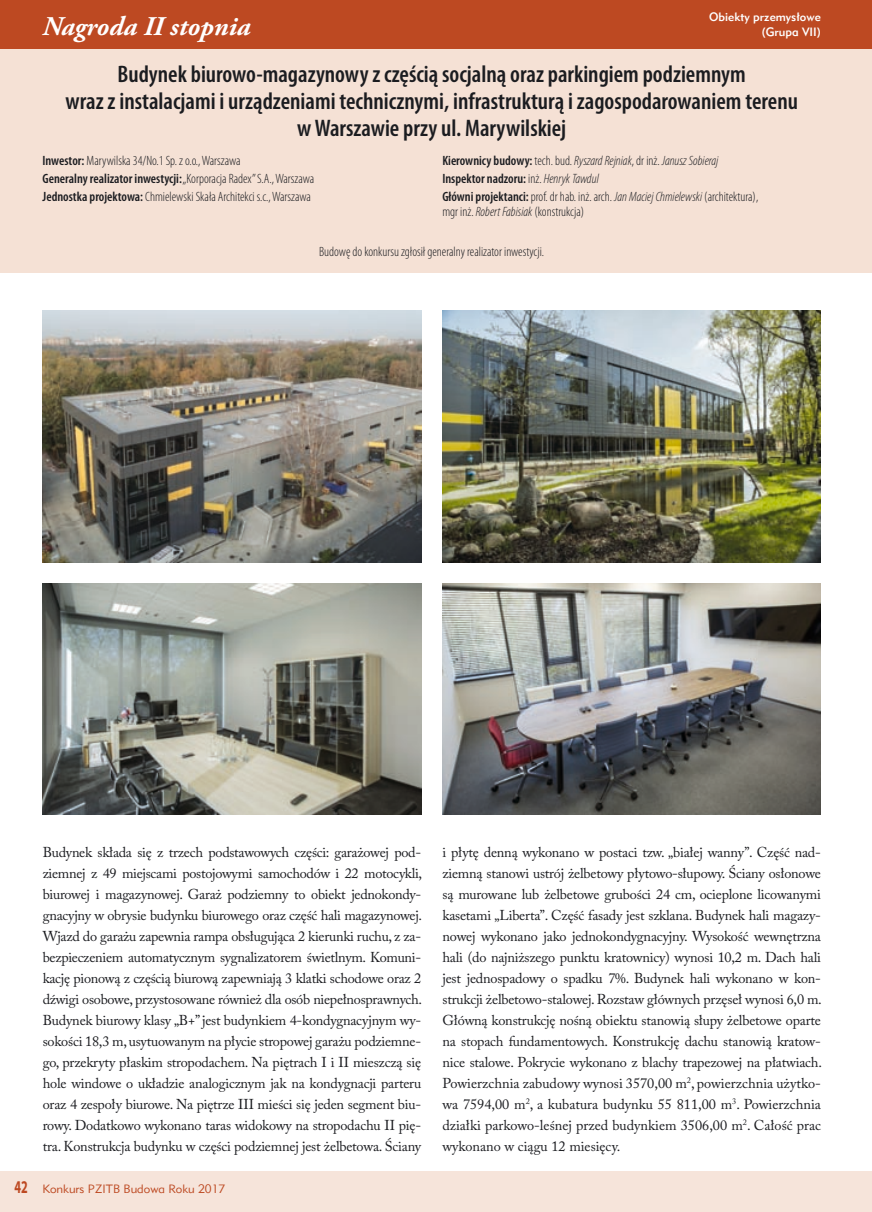
<style>
.page{position:relative;width:872px;height:1212px;background:#fff}
.page>*{position:absolute;margin:0;border:0;box-sizing:border-box;transform-origin:0 0}
.t1{font:italic 700 27px "Adobe Garamond Pro";color:#fff}
.t2{font:600 condensed 24px/27px "Myriad Pro";color:#1b1c20;text-align:center}
.t3{font:14.25px/21px "Adobe Caslon Pro";color:#1b1c20;text-align:justify}
.t4{font:300 condensed 13.5px/18px "Myriad Pro";color:#1b1c20}
.t5{font:italic 300 condensed 13.5px/18px "Myriad Pro";color:#1b1c20}
.t6{font:12px "Geometric 415 Lt EU";color:#bd4922}
.t7{font:12px/14.4px "Geometric 415 Md EU";color:#fff;text-align:right}
.s1{font-weight:600}
.s2{font-weight:600;font-style:normal}
.s3{font-style:normal}
.s4{font-style:italic}
.s5{font-family:"Myriad Pro";font-weight:700;font-size:18px}
</style>
<div class="page">
<div style="left:0;top:0;width:872px;height:272px;background:#f5e1d5"></div>
<div style="left:0;top:0;width:872px;height:49px;background:#bd4922"></div>
<div style="left:0;top:1171px;width:872px;height:41px;background:#f6e4da"></div>
<img style="left:43px;top:310px;width:378px;height:252px">
<img style="left:43px;top:583px;width:378px;height:231px">
<img style="left:442px;top:310px;width:379px;height:252px">
<img style="left:442px;top:583px;width:379px;height:231px">
<h1 class="t1" style="left:43px;top:11px;width:209px">Nagroda II stopnia</h1>
<p class="t7" style="left:709px;top:10px;width:113px">Obiekty przemysłowe (Grupa VII)</p>
<h2 class="t2" style="left:65px;top:61px;width:734px">Budynek biurowo-magazynowy z częścią socjalną oraz parkingiem podziemnym<br>wraz z instalacjami i urządzeniami technicznymi, infrastrukturą i zagospodarowaniem terenu w Warszawie przy ul. Marywilskiej</h2>
<p class="t4" style="left:43px;top:151px;width:273px"><span class="s1">Inwestor:</span> Marywilska 34/No.1 Sp. z o.o., Warszawa<br><span class="s1">Generalny realizator inwestycji:</span> „Korporacja Radex” S.A., Warszawa<br><span class="s1">Jednostka projektowa:</span> Chmielewski Skała Architekci s.c., Warszawa</p>
<p class="t5" style="left:442px;top:152px;width:317px"><span class="s2">Kierownicy budowy:</span> <span class="s3">tech. bud.</span> Ryszard Rejniak<span class="s3">, dr inż.</span> Janusz Sobieraj<br><span class="s2">Inspektor nadzoru:</span> <span class="s3">inż.</span> Henryk Tawdul<br><span class="s2">Główni projektanci:</span> <span class="s3">prof. dr hab. inż. arch.</span> Jan Maciej Chmielewski <span class="s3">(architektura),</span></p>
<p class="t4" style="left:442px;top:202px;width:143px">mgr inż. <span class="s4">Robert Fabisiak</span> (konstrukcja)</p>
<p class="t4" style="left:319px;top:243px;width:226px">Budowę do konkursu zgłosił generalny realizator inwestycji.</p>
<p class="t3" style="left:43px;top:841px;width:381px">Budynek składa się z trzech podstawowych części: garażowej pod&shy;ziemnej z 49 miejscami postojowymi samochodów i 22 motocykli, biurowej i magazynowej. Garaż podziemny to obiekt jednokondy&shy;gnacyjny w obrysie budynku biurowego oraz część hali magazynowej.<br>Wjazd do garażu zapewnia rampa obsługująca 2 kierunki ruchu, z za&shy;bezpieczeniem automatycznym sygnalizatorem świetlnym. Komuni&shy;kację pionową z częścią biurową zapewniają 3 klatki schodowe oraz 2 dźwigi osobowe, przystosowane również dla osób niepełnosprawnych.<br>Budynek biurowy klasy „B+” jest budynkiem 4-kondygnacyjnym wy&shy;sokości 18,3 m, usytuowanym na płycie stropowej garażu podziemne&shy;go, przekryty płaskim stropodachem. Na piętrach I i II mieszczą się hole windowe o układzie analogicznym jak na kondygnacji parteru oraz 4 zespoły biurowe. Na piętrze III mieści się jeden segment biu&shy;rowy. Dodatkowo wykonano taras widokowy na stropodachu II pię&shy;tra. Konstrukcja budynku w części podziemnej jest żelbetowa. Ściany</p>
<p class="t3" style="left:442px;top:841px;width:381px">i płytę denną wykonano w postaci tzw. „białej wanny”. Część nad&shy;ziemną stanowi ustrój żelbetowy płytowo-słupowy. Ściany osłonowe są murowane lub żelbetowe grubości 24 cm, ocieplone licowanymi kasetami „Liberta”. Część fasady jest szklana. Budynek hali magazy&shy;nowej wykonano jako jednokondygnacyjny. Wysokość wewnętrzna hali (do najniższego punktu kratownicy) wynosi 10,2 m. Dach hali jest jednospadowy o spadku 7%. Budynek hali wykonano w kon&shy;strukcji żelbetowo-stalowej. Rozstaw głównych przęseł wynosi 6,0 m.<br>Główną konstrukcję nośną obiektu stanowią słupy żelbetowe oparte na stopach fundamentowych. Konstrukcję dachu stanowią kratow&shy;nice stalowe. Pokrycie wykonano z blachy trapezowej na płatwiach.<br>Powierzchnia zabudowy wynosi 3570,00 m<sup>2</sup>, powierzchnia użytko&shy;wa 7594,00 m<sup>2</sup>, a kubatura budynku 55 811,00 m<sup>3</sup>. Powierzchnia działki parkowo-leśnej przed budynkiem 3506,00 m<sup>2</sup>. Całość prac wykonano w ciągu 12 miesięcy.</p>
<p class="t6" style="left:15px;top:1181px;width:212px"><span class="s5">42</span> Konkurs PZITB Budowa Roku 2017</p>
</div>
